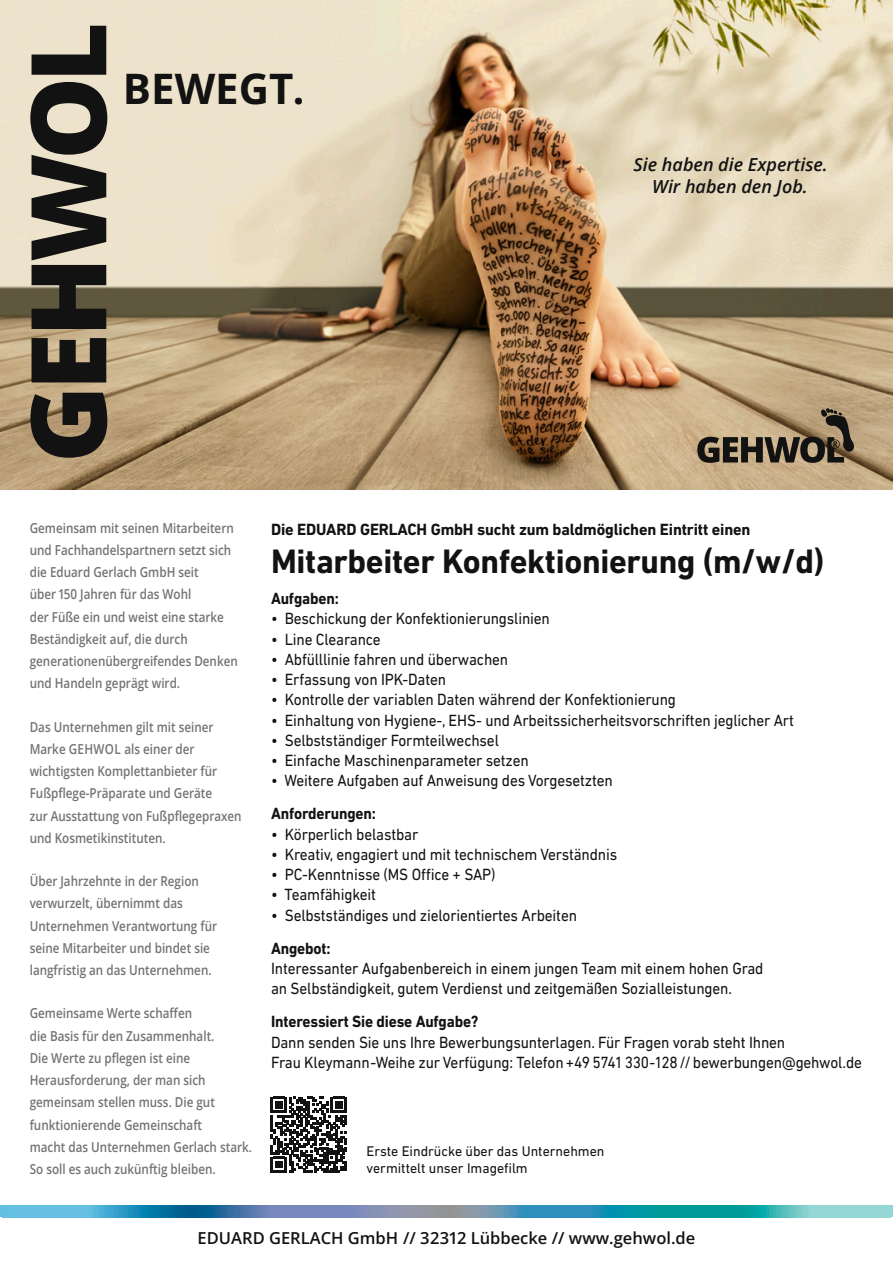
<style>
.page{position:relative;width:893px;height:1263px;background:#fff}
.page>*{position:absolute;margin:0;border:0;box-sizing:border-box;transform-origin:0 0}
.t1{font:700 42px "Open Sans";color:#111211}
.t2{font:700 34.5px "DIN Next LT Pro";letter-spacing:-.01em;color:#111211}
.t3{font:italic 600 18px/21.6px "Open Sans";color:#111211;text-align:center}
.t4{font:16.5px/20.2px "DIN Next LT Pro";letter-spacing:-.01em;color:#111211;scale:.93 1}
.t5{font:700 16.5px "DIN Next LT Pro";letter-spacing:-.01em;color:#111211;scale:.93 1}
.t6{font:700 16.5px "DIN Next LT Pro";letter-spacing:-.01em;color:#111211}
.t7{font:600 16.5px "Open Sans";color:#111211}
.t8{font:14.25px/16.5px "DIN Next LT Pro";color:#111211}
.t9{font:600 13.65px/22.2px "Open Sans";color:#737373;scale:.85 1}
.s1{font-size:40.8px}
</style>
<div class="page">
<svg style="left:271px;top:1097px;width:76px;height:76px"></svg>
<img style="left:0;top:0;width:893px;height:489px">
<svg style="left:697px;top:408px;width:157px;height:55px;background:#85745a"></svg>
<div style="left:0;top:1205px;width:5px;height:12px;background:#62bfe2"></div>
<div style="left:888px;top:1205px;width:5px;height:12px;background:#93d6d5"></div>
<svg style="left:5px;top:1205px;width:883px;height:12px;background:#4b9bb6"></svg>
<svg style="left:30px;top:26px;width:77px;height:432px;background:#605a4e"></svg>
<h1 class="t1" style="left:123px;top:60px;width:183px">BEWEGT<span class="s1">.</span></h1>
<p class="t3" style="left:634px;top:153px;width:196px">Sie haben die Expertise.<br>Wir haben den Job.</p>
<p class="t9" style="left:30px;top:516px;width:246px">Gemeinsam mit seinen Mitarbeitern und Fachhandelspartnern setzt sich die Eduard Gerlach GmbH seit<br>über 150 Jahren für das Wohl<br>der Füße ein und weist eine starke<br>Beständigkeit auf, die durch generationenübergreifendes Denken und Handeln geprägt wird.</p>
<p class="t9" style="left:30px;top:715px;width:251px">Das Unternehmen gilt mit seiner<br>Marke GEHWOL als einer der wichtigsten Komplettanbieter für<br>Fußpflege-Präparate und Geräte<br>zur Ausstattung von Fußpflegepraxen und Kosmetikinstituten.</p>
<p class="t9" style="left:30px;top:870px;width:222px">Über Jahrzehnte in der Region verwurzelt, übernimmt das<br>Unternehmen Verantwortung für seine Mitarbeiter und bindet sie langfristig an das Unternehmen.</p>
<p class="t9" style="left:30px;top:1002px;width:263px">Gemeinsame Werte schaffen<br>die Basis für den Zusammenhalt.<br>Die Werte zu pflegen ist eine<br>Herausforderung, der man sich gemeinsam stellen muss. Die gut funktionierende Gemeinschaft<br>macht das Unternehmen Gerlach stark.<br>So soll es auch zukünftig bleiben.</p>
<p class="t6" style="left:271px;top:520px;width:481px">Die EDUARD GERLACH GmbH sucht zum baldmöglichen Eintritt einen</p>
<h2 class="t2" style="left:271px;top:541px;width:555px">Mitarbeiter Konfektionierung (m/w/d)</h2>
<p class="t5" style="left:271px;top:589px;width:74px">Aufgaben:</p>
<p class="t4" style="left:271px;top:608px;width:301px">• Beschickung der Konfektionierungslinien</p>
<p class="t4" style="left:271px;top:629px;width:119px">• Line Clearance</p>
<p class="t4" style="left:271px;top:649px;width:256px">• Abfülllinie fahren und überwachen</p>
<p class="t4" style="left:271px;top:669px;width:190px">• Erfassung von IPK-Daten</p>
<p class="t4" style="left:271px;top:689px;width:437px">• Kontrolle der variablen Daten während der Konfektionierung</p>
<p class="t4" style="left:271px;top:710px;width:564px">• Einhaltung von Hygiene-, EHS- und Arbeitssicherheitsvorschriften jeglicher Art</p>
<p class="t4" style="left:271px;top:730px;width:246px">• Selbstständiger Formteilwechsel</p>
<p class="t4" style="left:271px;top:750px;width:279px">• Einfache Maschinenparameter setzen</p>
<p class="t4" style="left:271px;top:770px;width:369px">• Weitere Aufgaben auf Anweisung des Vorgesetzten</p>
<p class="t5" style="left:271px;top:804px;width:114px">Anforderungen:</p>
<p class="t4" style="left:271px;top:824px;width:160px">• Körperlich belastbar</p>
<p class="t4" style="left:271px;top:844px;width:374px">• Kreativ, engagiert und mit technischem Verständnis</p>
<p class="t4" style="left:271px;top:864px;width:243px">• PC-Kenntnisse (MS Office + SAP)</p>
<p class="t4" style="left:271px;top:884px;width:114px">• Teamfähigkeit</p>
<p class="t4" style="left:271px;top:905px;width:330px">• Selbstständiges und zielorientiertes Arbeiten</p>
<p class="t5" style="left:271px;top:938px;width:66px">Angebot:</p>
<p class="t4" style="left:271px;top:958px;width:531px">Interessanter Aufgabenbereich in einem jungen Team mit einem hohen Grad an Selbständigkeit, gutem Verdienst und zeitgemäßen Sozialleistungen.</p>
<p class="t5" style="left:271px;top:1012px;width:224px">Interessiert Sie diese Aufgabe?</p>
<p class="t4" style="left:271px;top:1031px;width:637px">Dann senden Sie uns Ihre Bewerbungsunterlagen. Für Fragen vorab steht Ihnen<br>Frau Kleymann-Weihe zur Verfügung: Telefon +49 5741 330-128 // bewerbungen@gehwol.de</p>
<p class="t8" style="left:367px;top:1143px;width:239px">Erste Eindrücke über das Unternehmen vermittelt unser Imagefilm</p>
<p class="t7" style="left:198px;top:1226px;width:499px">EDUARD GERLACH GmbH // 32312 Lübbecke // www.gehwol.de</p>
</div>
